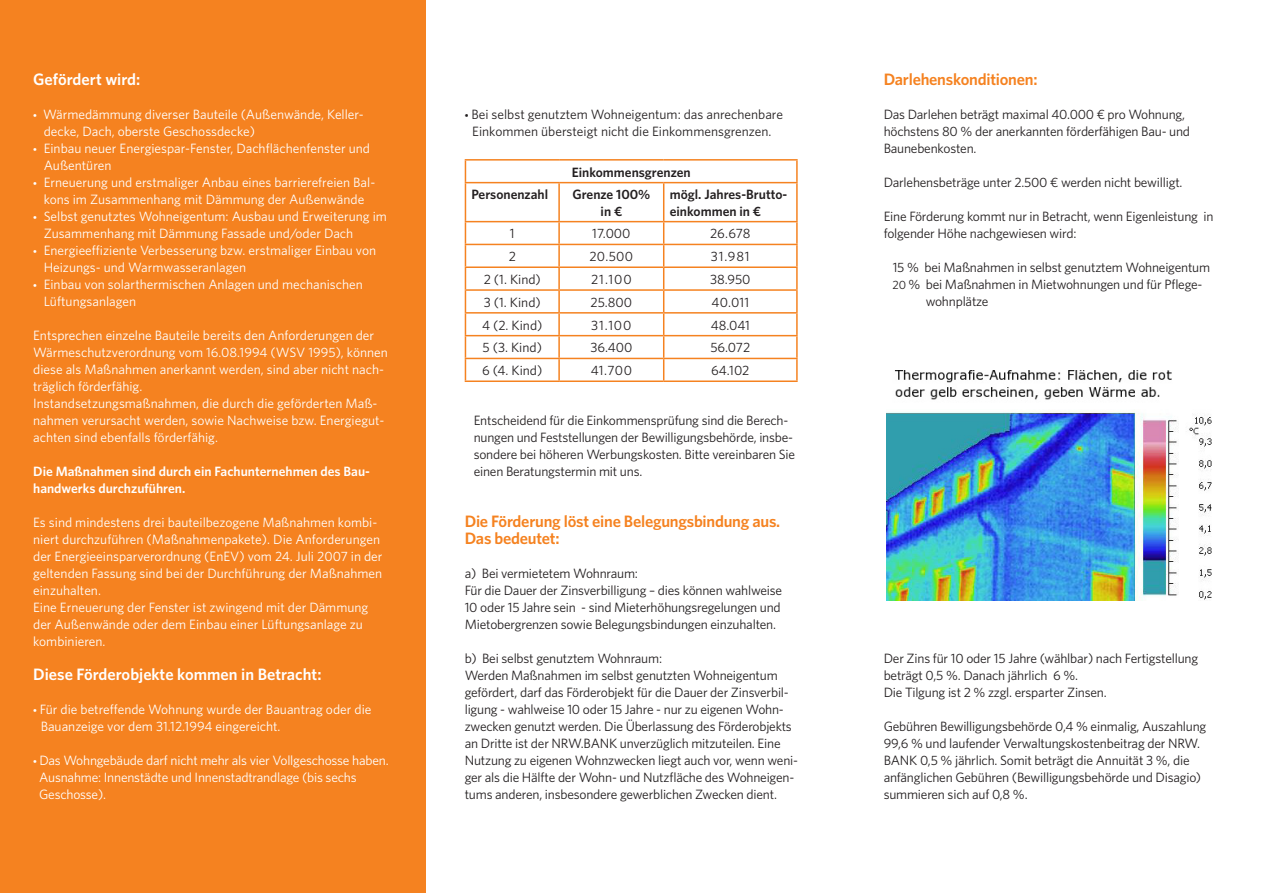
<style>
.page{position:relative;width:1263px;height:893px;background:#fff}
.page>*{position:absolute;margin:0;border:0;box-sizing:border-box;transform-origin:0 0}
.t1{font:600 16.5px/17px "Whitney";letter-spacing:-.015em;color:#f58220}
.t2{font:600 16.5px "Whitney";color:#fff}
.t3{font:13.5px/17px "Whitney";letter-spacing:-.015em;color:#231f20}
.t4{font:13.5px/17px "Whitney";color:#fff}
.t5{font:600 13.5px/16.2px "Whitney";color:#231f20;text-align:center}
.t6{font:600 13.5px/17px "Whitney";color:#fff}
.s1{font-family:"Myriad Pro"}
.s2{font-size:12px}
</style>
<div class="page">
<div style="left:0;top:0;width:425px;height:893px;background:#f58220"></div>
<hr style="left:465px;top:159px;width:94px;height:2px;background:#f58220">
<svg style="left:465px;top:161px;width:1px;height:21px"></svg>
<hr style="left:559px;top:159px;width:105px;height:2px;background:#f58220">
<hr style="left:664px;top:159px;width:134px;height:2px;background:#f58220">
<hr style="left:796px;top:161px;width:2px;height:21px;background:#f58220">
<hr style="left:465px;top:182px;width:94px;height:1px;background:#f58220">
<hr style="left:465px;top:183px;width:1px;height:38px;background:#f58220">
<hr style="left:559px;top:182px;width:105px;height:1px;background:#f58220">
<hr style="left:558px;top:183px;width:2px;height:38px;background:#f58220">
<hr style="left:664px;top:182px;width:134px;height:1px;background:#f58220">
<hr style="left:663px;top:183px;width:1px;height:38px;background:#f58220">
<hr style="left:796px;top:183px;width:2px;height:38px;background:#f58220">
<hr style="left:465px;top:221px;width:94px;height:1px;background:#f58220">
<hr style="left:559px;top:221px;width:105px;height:1px;background:#f58220">
<hr style="left:558px;top:222px;width:2px;height:22px;background:#f58220">
<hr style="left:664px;top:221px;width:134px;height:1px;background:#f58220">
<hr style="left:796px;top:222px;width:2px;height:22px;background:#f58220">
<hr style="left:465px;top:244px;width:94px;height:1px;background:#f58220">
<hr style="left:559px;top:244px;width:105px;height:1px;background:#f58220">
<hr style="left:558px;top:245px;width:2px;height:21px;background:#f58220">
<hr style="left:664px;top:244px;width:134px;height:1px;background:#f58220">
<hr style="left:796px;top:245px;width:2px;height:21px;background:#f58220">
<hr style="left:465px;top:266px;width:94px;height:2px;background:#f58220">
<hr style="left:559px;top:266px;width:105px;height:2px;background:#f58220">
<hr style="left:558px;top:268px;width:2px;height:21px;background:#f58220">
<hr style="left:664px;top:266px;width:134px;height:2px;background:#f58220">
<hr style="left:796px;top:268px;width:2px;height:21px;background:#f58220">
<hr style="left:465px;top:289px;width:94px;height:2px;background:#f58220">
<hr style="left:559px;top:289px;width:105px;height:2px;background:#f58220">
<hr style="left:558px;top:291px;width:2px;height:21px;background:#f58220">
<hr style="left:664px;top:289px;width:134px;height:2px;background:#f58220">
<hr style="left:796px;top:291px;width:2px;height:21px;background:#f58220">
<hr style="left:465px;top:312px;width:94px;height:2px;background:#f58220">
<hr style="left:559px;top:312px;width:105px;height:2px;background:#f58220">
<hr style="left:558px;top:314px;width:2px;height:21px;background:#f58220">
<hr style="left:664px;top:312px;width:134px;height:2px;background:#f58220">
<hr style="left:796px;top:314px;width:2px;height:21px;background:#f58220">
<hr style="left:465px;top:335px;width:94px;height:1px;background:#f58220">
<hr style="left:559px;top:335px;width:105px;height:1px;background:#f58220">
<hr style="left:558px;top:336px;width:2px;height:22px;background:#f58220">
<hr style="left:664px;top:335px;width:134px;height:1px;background:#f58220">
<hr style="left:796px;top:336px;width:2px;height:22px;background:#f58220">
<hr style="left:465px;top:358px;width:94px;height:1px;background:#f58220">
<svg style="left:465px;top:222px;width:1px;height:158px"></svg>
<hr style="left:559px;top:358px;width:105px;height:1px;background:#f58220">
<hr style="left:558px;top:359px;width:2px;height:21px;background:#f58220">
<hr style="left:664px;top:358px;width:134px;height:1px;background:#f58220">
<svg style="left:663px;top:222px;width:1px;height:158px"></svg>
<hr style="left:796px;top:359px;width:2px;height:21px;background:#f58220">
<hr style="left:465px;top:380px;width:94px;height:2px;background:#f58220">
<hr style="left:559px;top:380px;width:105px;height:2px;background:#f58220">
<hr style="left:664px;top:380px;width:134px;height:2px;background:#f58220">
<img style="left:887px;top:370px;width:325px;height:231px">
<p class="t2" style="left:33px;top:69px;width:109px">Gefördert wird:</p>
<p class="t4" style="left:44px;top:106px;width:322px;text-indent:-11px"><span class="s1">•</span> Wärmedämmung diverser Bauteile (Außenwände, Keller&shy;decke, Dach, oberste Geschossdecke)</p>
<p class="t4" style="left:44px;top:140px;width:328px;text-indent:-11px"><span class="s1">•</span> Einbau neuer Energiespar-Fenster, Dachflächenfenster und<br>Außentüren</p>
<p class="t4" style="left:33px;top:174px;width:344px;text-align:center"><span class="s1">•</span> Erneuerung und erstmaliger Anbau eines barrierefreien Bal&shy;kons im Zusammenhang mit Dämmung der Außenwände</p>
<p class="t4" style="left:44px;top:208px;width:345px;text-indent:-11px"><span class="s1">•</span> Selbst genutztes Wohneigentum: Ausbau und Erweiterung im<br>Zusammenhang mit Dämmung Fassade und/oder Dach</p>
<p class="t4" style="left:44px;top:242px;width:334px;text-indent:-11px"><span class="s1">•</span> Energieeffiziente Verbesserung bzw. erstmaliger Einbau von<br>Heizungs- und Warmwasseranlagen</p>
<p class="t4" style="left:44px;top:276px;width:321px;text-indent:-11px"><span class="s1">•</span> Einbau von solarthermischen Anlagen und mechanischen<br>Lüftungsanlagen</p>
<p class="t4" style="left:33px;top:327px;width:356px">Entsprechen einzelne Bauteile bereits den Anforderungen der Wärmeschutzverordnung vom 16.08.1994 (WSV 1995), können diese als Maßnahmen anerkannt werden, sind aber nicht nach&shy;träglich förderfähig.<br>Instandsetzungsmaßnahmen, die durch die geförderten Maß&shy;nahmen verursacht werden, sowie Nachweise bzw. Energiegut&shy;achten sind ebenfalls förderfähig.</p>
<p class="t6" style="left:33px;top:463px;width:338px">Die Maßnahmen sind durch ein Fachunternehmen des Bau&shy;handwerks durchzuführen.</p>
<p class="t4" style="left:33px;top:514px;width:351px">Es sind mindestens drei bauteilbezogene Maßnahmen kombi&shy;niert durchzuführen (Maßnahmenpakete). Die Anforderungen der Energieeinsparverordnung (EnEV) vom 24. Juli 2007 in der geltenden Fassung sind bei der Durchführung der Maßnahmen einzuhalten.<br>Eine Erneuerung der Fenster ist zwingend mit der Dämmung der Außenwände oder dem Einbau einer Lüftungsanlage zu kombinieren.</p>
<p class="t2" style="left:33px;top:664px;width:290px">Diese Förderobjekte kommen in Betracht:</p>
<p class="t4" style="left:41px;top:701px;width:332px;text-indent:-8px"><span class="s1">•</span> Für die betreffende Wohnung wurde der Bauantrag oder die<br>Bauanzeige vor dem 31.12.1994 eingereicht.</p>
<p class="t4" style="left:39px;top:752px;width:351px;text-indent:-6px"><span class="s1">•</span> Das Wohngebäude darf nicht mehr als vier Vollgeschosse haben.<br>Ausnahme: Innenstädte und Innenstadtrandlage (bis sechs<br>Geschosse).</p>
<p class="t3" style="left:465px;top:106px;width:320px;text-align:center"><span class="s1">•</span> Bei selbst genutztem Wohneigentum: das anrechenbare<br>Einkommen übersteigt nicht die Einkommensgrenzen.</p>
<p class="t5" style="left:572px;top:164px;width:120px">Einkommensgrenzen</p>
<p class="t5" style="left:471px;top:186px;width:78px">Personenzahl</p>
<p class="t5" style="left:572px;top:186px;width:79px">Grenze 100% in €</p>
<p class="t5" style="left:670px;top:186px;width:119px;text-align:left">mögl. Jahres-Brutto&shy;einkommen in €</p>
<p class="t3" style="left:510px;top:225px;width:6px">1</p>
<p class="t3" style="left:592px;top:225px;width:40px">17.000</p>
<p class="t3" style="left:710px;top:225px;width:42px">26.678</p>
<p class="t3" style="left:509px;top:248px;width:9px">2</p>
<p class="t3" style="left:590px;top:248px;width:45px">20.500</p>
<p class="t3" style="left:711px;top:248px;width:40px">31.981</p>
<p class="t3" style="left:484px;top:271px;width:59px">2 (1. Kind)</p>
<p class="t3" style="left:591px;top:271px;width:42px">21.100</p>
<p class="t3" style="left:710px;top:271px;width:42px">38.950</p>
<p class="t3" style="left:484px;top:293px;width:59px">3 (1. Kind)</p>
<p class="t3" style="left:590px;top:293px;width:43px">25.800</p>
<p class="t3" style="left:711px;top:293px;width:39px">40.011</p>
<p class="t3" style="left:482px;top:316px;width:62px">4 (2. Kind)</p>
<p class="t3" style="left:591px;top:316px;width:42px">31.100</p>
<p class="t3" style="left:711px;top:316px;width:41px">48.041</p>
<p class="t3" style="left:482px;top:339px;width:61px">5 (3. Kind)</p>
<p class="t3" style="left:590px;top:339px;width:43px">36.400</p>
<p class="t3" style="left:710px;top:339px;width:41px">56.072</p>
<p class="t3" style="left:482px;top:362px;width:62px">6 (4. Kind)</p>
<p class="t3" style="left:591px;top:362px;width:43px">41.700</p>
<p class="t3" style="left:711px;top:362px;width:40px">64.102</p>
<p class="t3" style="left:474px;top:412px;width:323px">Entscheidend für die Einkommensprüfung sind die Berech&shy;nungen und Feststellungen der Bewilligungsbehörde, insbe&shy;sondere bei höheren Werbungskosten. Bitte vereinbaren Sie einen Beratungstermin mit uns.</p>
<p class="t1" style="left:465px;top:513px;width:317px">Die Förderung löst eine Belegungsbindung aus.<br>Das bedeutet:</p>
<p class="t3" style="left:465px;top:565px;width:319px">a) Bei vermietetem Wohnraum:<br>Für die Dauer der Zinsverbilligung – dies können wahlweise 10 oder 15 Jahre sein - sind Mieterhöhungsregelungen und Mietobergrenzen sowie Belegungsbindungen einzuhalten.</p>
<p class="t3" style="left:465px;top:650px;width:335px">b) Bei selbst genutztem Wohnraum:<br>Werden Maßnahmen im selbst genutzten Wohneigentum gefördert, darf das Förderobjekt für die Dauer der Zinsverbil&shy;ligung - wahlweise 10 oder 15 Jahre - nur zu eigenen Wohn&shy;zwecken genutzt werden. Die Überlassung des Förderobjekts an Dritte ist der NRW.BANK unverzüglich mitzuteilen. Eine Nutzung zu eigenen Wohnzwecken liegt auch vor, wenn weni&shy;ger als die Hälfte der Wohn- und Nutzfläche des Wohneigen&shy;tums anderen, insbesondere gewerblichen Zwecken dient.</p>
<p class="t1" style="left:884px;top:71px;width:155px">Darlehenskonditionen:</p>
<p class="t3" style="left:884px;top:106px;width:308px">Das Darlehen beträgt maximal 40.000 € pro Wohnung, höchstens 80 % der anerkannten förderfähigen Bau- und<br>Baunebenkosten.</p>
<p class="t3" style="left:884px;top:174px;width:300px">Darlehensbeträge unter 2.500 € werden nicht bewilligt.</p>
<p class="t3" style="left:884px;top:208px;width:331px">Eine Förderung kommt nur in Betracht, wenn Eigenleistung in folgender Höhe nachgewiesen wird:</p>
<p class="t3" style="left:893px;top:259px;width:319px">15 % bei Maßnahmen in selbst genutztem Wohneigentum</p>
<p class="t3" style="left:892px;top:276px;width:311px"><span class="s2">20</span> % bei Maßnahmen in Mietwohnungen und für Pflege-</p>
<p class="t3" style="left:926px;top:293px;width:64px">wohnplätze</p>
<p class="t3" style="left:884px;top:650px;width:316px">Der Zins für 10 oder 15 Jahre (wählbar) nach Fertigstellung beträgt 0,5 %. Danach jährlich 6 %.<br>Die Tilgung ist 2 % zzgl. ersparter Zinsen.</p>
<p class="t3" style="left:884px;top:718px;width:324px">Gebühren Bewilligungsbehörde 0,4 % einmalig, Auszahlung 99,6 % und laufender Verwaltungskostenbeitrag der NRW.<br>BANK 0,5 % jährlich. Somit beträgt die Annuität 3 %, die anfänglichen Gebühren (Bewilligungsbehörde und Disagio) summieren sich auf 0,8 %.</p>
</div>
